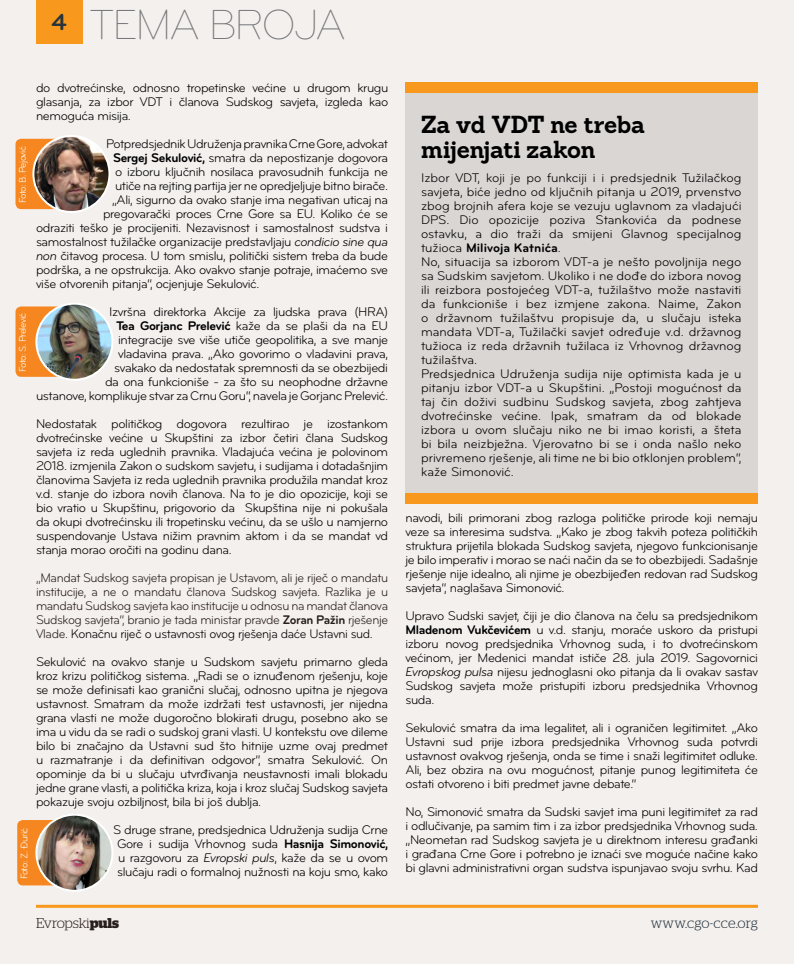
<style>
.page{position:relative;width:794px;height:964px;background:#f4f0ee}
.page>*{position:absolute;margin:0;border:0;box-sizing:border-box;transform-origin:0 0}
.t1{font:300 43.6px "Bryant Pro";letter-spacing:-.06em;color:#77787b}
.t2{font:700 24px/25px "Sanchez";letter-spacing:-.02em;color:#000}
.t3{font:700 24px "Bryant Pro";color:#26333d}
.t4{font:300 14.2px "Stag";color:#26333d}
.t5{font:300 14.2px "Stag";letter-spacing:-.015em;color:#281e1e}
.t6{font:13px/14px "Bryant Pro";letter-spacing:-.03em;color:#000;text-align:justify}
.t7{font:13px/14px "Bryant Pro";color:#000}
.t8{font:13px/14px "Bryant Pro";letter-spacing:-.03em;color:#281e1e;text-align:justify;scale:.96 1}
.t9{font:10px "Bryant Pro";letter-spacing:-.055em;color:#fff;scale:.96 1}
.s1{font-weight:700}
.s2{font-style:italic}
.s3{color:#000}
</style>
<div class="page">
<div style="left:15px;top:306px;width:47px;height:71px;background:#f6861f;border-radius:6px"></div>
<div style="left:17px;top:820px;width:56px;height:65px;background:#f6861f;border-radius:6px"></div>
<div style="left:15px;top:139px;width:47px;height:70px;background:#f6861f;border-radius:6px"></div>
<div style="left:405px;top:93px;width:353px;height:400px;background:#dad6d4"></div>
<hr style="left:36px;top:905px;width:722px;height:3px;background:#f8991d">
<div style="left:405px;top:82px;width:353px;height:11px;background:#f8991d"></div>
<div style="left:405px;top:493px;width:353px;height:11px;background:#f8991d"></div>
<img style="left:33px;top:136px;width:76px;height:76px;border-radius:38px">
<div style="left:32px;top:135px;width:78px;height:78px;border:2px solid #fff;border-radius:50%"></div>
<img style="left:36px;top:304px;width:76px;height:76px;border-radius:38px">
<div style="left:35px;top:303px;width:78px;height:78px;border:2px solid #fff;border-radius:50%"></div>
<img style="left:36px;top:815px;width:76px;height:76px;border-radius:38px">
<div style="left:35px;top:814px;width:78px;height:78px;border:2px solid #fff;border-radius:50%"></div>
<div style="left:36px;top:0;width:46px;height:44px;background:#f8991d"></div>
<h2 class="t3" style="left:51px;top:9px;width:17px">4</h2>
<h1 class="t1" style="left:89px;top:2px;width:259px">TEMA BROJA</h1>
<p class="t6" style="left:36px;top:81px;width:354px">do dvotrećinske, odnosno tropetinske većine u drugom krugu glasanja, za izbor VDT i članova Sudskog savjeta, izgleda kao nemoguća misija.</p>
<p class="t6" style="left:106px;top:137px;width:283px">Potpredsjednik Udruženja pravnika Crne Gore, advokat</p>
<p class="t6" style="left:113px;top:151px;width:277px"><span class="s1">Sergej Sekulović,</span> smatra da nepostizanje dogovora</p>
<p class="t6" style="left:115px;top:165px;width:275px">o izboru ključnih nosilaca pravosudnih funkcija ne</p>
<p class="t6" style="left:115px;top:179px;width:275px">utiče na rejting partija jer ne opredjeljuje bitno birače.</p>
<p class="t6" style="left:112px;top:193px;width:277px">„Ali, sigurno da ovako stanje ima negativan uticaj na</p>
<p class="t6" style="left:103px;top:207px;width:287px">pregovarački proces Crne Gore sa EU. Koliko će se</p>
<p class="t6" style="left:36px;top:221px;width:354px">odraziti teško je procijeniti. Nezavisnost i samostalnost sudstva i</p>
<p class="t6" style="left:36px;top:235px;width:354px">samostalnost tužilačke organizacije predstavljaju <span class="s2">condicio sine qua</span></p>
<p class="t6" style="left:36px;top:249px;width:353px"><span class="s2">non</span> čitavog procesa. U tom smislu, politički sistem treba da bude</p>
<p class="t6" style="left:36px;top:263px;width:353px">podrška, a ne opstrukcija. Ako ovakvo stanje potraje, imaćemo sve</p>
<p class="t6" style="left:36px;top:277px;width:225px">više otvorenih pitanja“, ocjenjuje Sekulović.</p>
<p class="t6" style="left:36px;top:305px;width:354px;text-align:right">Izvršna direktorka Akcije za ljudska prava (HRA)<br><span class="s1">Tea Gorjanc Prelević</span> kaže da se plaši da na EU<br>integracije sve više utiče geopolitika, a sve manje<br>vladavina prava. „Ako govorimo o vladavini prava,<br>svakako da nedostatak spremnosti da se obezbijedi<br>da ona funkcioniše - za što su neophodne državne<br>ustanove, komplikuje stvar za Crnu Goru“, navela je Gorjanc Prelević.</p>
<p class="t6" style="left:36px;top:417px;width:354px">Nedostatak političkog dogovora rezultirao je izostankom dvotrećinske većine u Skupštini za izbor četiri člana Sudskog savjeta iz reda uglednih pravnika. Vladajuća većina je polovinom 2018. izmjenila Zakon o sudskom savjetu, i sudijama i dotadašnjim članovima Savjeta iz reda uglednih pravnika produžila mandat kroz v.d. stanje do izbora novih članova. Na to je dio opozicije, koji se bio vratio u Skupštinu, prigovorio da Skupština nije ni pokušala da okupi dvotrećinsku ili tropetinsku većinu, da se ušlo u namjerno suspendovanje Ustava nižim pravnim aktom i da se mandat vd stanja morao oročiti na godinu dana.</p>
<p class="t8" style="left:36px;top:571px;width:368px">„Mandat Sudskog savjeta propisan je Ustavom, ali je riječ o mandatu institucije, a ne o mandatu članova Sudskog savjeta. Razlika je u mandatu Sudskog savjeta kao institucije u odnosu na mandat članova Sudskog savjeta“, branio je tada ministar pravde <span class="s1">Zoran Pažin</span> rješenje Vlade. <span class="s3">Konačnu riječ o ustavnosti ovog rješenja daće Ustavni sud.</span></p>
<p class="t6" style="left:36px;top:655px;width:354px">Sekulović na ovakvo stanje u Sudskom savjetu primarno gleda kroz krizu političkog sistema. „Radi se o iznuđenom rješenju, koje se može definisati kao granični slučaj, odnosno upitna je njegova ustavnost. Smatram da može izdržati test ustavnosti, jer nijedna grana vlasti ne može dugoročno blokirati drugu, posebno ako se ima u vidu da se radi o sudskoj grani vlasti. U kontekstu ove dileme bilo bi značajno da Ustavni sud što hitnije uzme ovaj predmet u razmatranje i da definitivan odgovor“, smatra Sekulović. On opominje da bi u slučaju utvrđivanja neustavnosti imali blokadu jedne grane vlasti, a politička kriza, koja i kroz slučaj Sudskog savjeta pokazuje svoju ozbiljnost, bila bi još dublja.</p>
<p class="t6" style="left:113px;top:823px;width:277px;text-align:center">S druge strane, predsjednica Udruženja sudija Crne Gore i sudija Vrhovnog suda <span class="s1">Hasnija Simonović, </span>u razgovoru za <span class="s2">Evropski puls</span>, kaže da se u ovom slučaju radi o formalnoj nužnosti na koju smo, kako</p>
<p class="t9" style="left:17px;top:203px;width:61px;rotate:-90deg">Foto: B. Pejović</p>
<p class="t9" style="left:17px;top:372px;width:63px;rotate:-90deg">Foto: S. Prelević</p>
<p class="t9" style="left:19px;top:879px;width:55px;rotate:-90deg">Foto: Z. Đurić</p>
<p class="t5" style="left:36px;top:915px;width:85px">Evropski<span class="s1">puls</span></p>
<h2 class="t2" style="left:421px;top:112px;width:226px">Za vd VDT ne treba mijenjati zakon</h2>
<p class="t7" style="left:421px;top:171px;width:322px">Izbor VDT, koji je po funkciji i i predsjednik Tužilačkog savjeta, biće jedno od ključnih pitanja u 2019, prvenstvo zbog brojnih afera koje se vezuju uglavnom za vladajući DPS. Dio opozicije poziva Stankovića da podnese ostavku, a dio traži da smijeni Glavnog specijalnog tužioca <span class="s1">Milivoja Katnića</span>.<br>No, situacija sa izborom VDT-a je nešto povoljnija nego sa Sudskim savjetom. Ukoliko i ne dođe do izbora novog ili reizbora postojećeg VDT-a, tužilaštvo može nastaviti da funkcioniše i bez izmjene zakona. Naime, Zakon o državnom tužilaštvu propisuje da, u slučaju isteka mandata VDT-a, Tužilački savjet određuje v.d. državnog tužioca iz reda državnih tužilaca iz Vrhovnog državnog tužilaštva.<br>Predsjednica Udruženja sudija nije optimista kada je u pitanju izbor VDT-a u Skupštini. „Postoji mogućnost da taj čin doživi sudbinu Sudskog savjeta, zbog zahtjeva dvotrećinske većine. Ipak, smatram da od blokade izbora u ovom slučaju niko ne bi imao koristi, a šteta bi bila neizbježna. Vjerovatno bi se i onda našlo neko privremeno rješenje, ali time ne bi bio otklonjen problem“, kaže Simonović.</p>
<p class="t6" style="left:405px;top:511px;width:354px">navodi, bili primorani zbog razloga političke prirode koji nemaju veze sa interesima sudstva. „Kako je zbog takvih poteza političkih struktura prijetila blokada Sudskog savjeta, njegovo funkcionisanje je bilo imperativ i morao se naći način da se to obezbijedi. Sadašnje rješenje nije idealno, ali njime je obezbijeđen redovan rad Sudskog savjeta“, naglašava Simonović.</p>
<p class="t6" style="left:405px;top:609px;width:354px">Upravo Sudski savjet, čiji je dio članova na čelu sa predsjednikom <span class="s1">Mladenom Vukčevićem</span> u v.d. stanju, moraće uskoro da pristupi izboru novog predsjednika Vrhovnog suda, i to dvotrećinskom većinom, jer Medenici mandat ističe 28. jula 2019. Sagovornici <span class="s2">Evropskog pulsa</span> nijesu jednoglasni oko pitanja da li ovakav sastav Sudskog savjeta može pristupiti izboru predsjednika Vrhovnog suda.</p>
<p class="t6" style="left:405px;top:721px;width:354px">Sekulović smatra da ima legalitet, ali i ograničen legitimitet. „Ako Ustavni sud prije izbora predsjednika Vrhovnog suda potvrdi ustavnost ovakvog rješenja, onda se time i snaži legitimitet odluke.<br>Ali, bez obzira na ovu mogućnost, pitanje punog legitimiteta će ostati otvoreno i biti predmet javne debate.“</p>
<p class="t6" style="left:405px;top:805px;width:354px">No, Simonović smatra da Sudski savjet ima puni legitimitet za rad i odlučivanje, pa samim tim i za izbor predsjednika Vrhovnog suda. „Neometan rad Sudskog savjeta je u direktnom interesu građanki i građana Crne Gore i potrebno je iznaći sve moguće načine kako bi glavni administrativni organ sudstva ispunjavao svoju svrhu. Kad</p>
<p class="t4" style="left:650px;top:915px;width:109px">www.cgo-cce.org</p>
</div>
